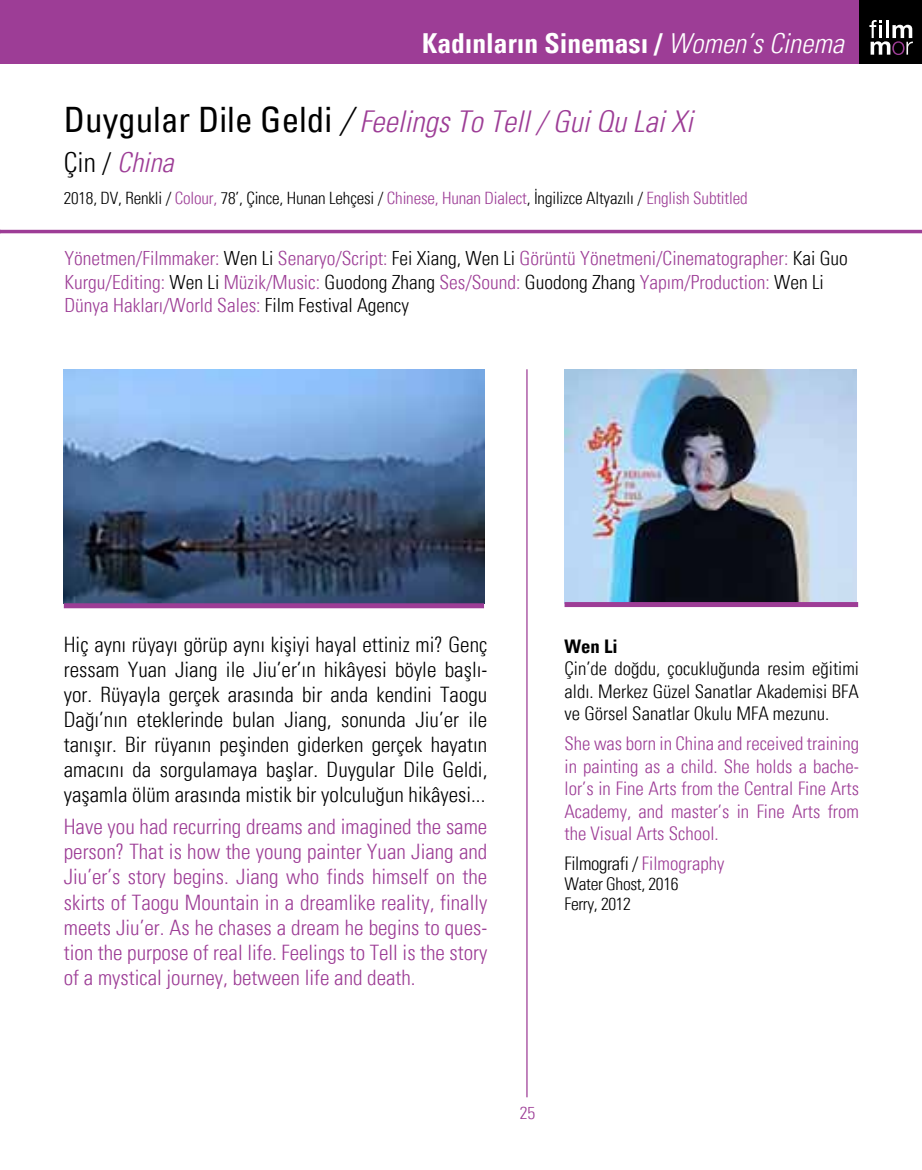
<style>
.page{position:relative;width:922px;height:1170px;background:#fff}
.page>*{position:absolute;margin:0;border:0;box-sizing:border-box;transform-origin:0 0}
.t1{font:30px "Univers Con Lig Ita";color:#9d3d96}
.t2{font:700 27.5px "Univers Con";color:#fff}
.t3{font:27.5px "Univers Con Lig Ita";color:#9d3d96}
.t4{font:300 21.25px/25px "Univers Con";color:#000;text-align:justify}
.t5{font:300 21.25px/25px "Univers Con";color:#9d3d96;text-align:justify}
.t6{font:300 19.5px/23.5px "Univers Con";color:#9d3d96}
.t7{font:300 18.75px/22.5px "Univers Con";color:#9d3d96;text-align:justify}
.t8{font:300 18.75px/22.5px "Univers Con";color:#000;text-align:justify}
.t9{font:700 18.75px "Univers Con";color:#000}
.t10{font:300 17.5px/20px "Univers Con";letter-spacing:-.02em;color:#000}
.t11{font:300 17.5px "Univers Con";color:#9d3d96}
.t12{font:300 17px "Univers Con";letter-spacing:-.01em;color:#000}
.s1{font-family:"Univers Con Lig Ita";font-weight:400}
.s2{font-family:"Univers Con";font-size:35px;color:#000}
.s3{font-size:35px;color:#000}
.s4{font-family:"Univers Con";font-weight:300;color:#000}
.s5{color:#9d3d96}
.s6{color:#000}
</style>
<div class="page">
<div style="left:0;top:0;width:921px;height:64px;background:#9d3d96"></div>
<div style="left:858px;top:0;width:63px;height:64px;background:#000"></div>
<svg style="left:869px;top:20px;width:43px;height:35px"></svg>
<hr style="left:526px;top:369px;width:1px;height:728px;background:#9d3d96">
<hr style="left:0;top:230px;width:921px;height:3px;background:#9d3d96">
<img style="left:64px;top:369px;width:420px;height:234px">
<img style="left:564px;top:369px;width:292px;height:233px">
<div style="left:564px;top:602px;width:293px;height:5px;background:#9d3d96"></div>
<div style="left:64px;top:603px;width:420px;height:5px;background:#9d3d96"></div>
<p class="t2" style="left:422px;top:26px;width:423px">Kadınların Sineması / <span class="s1">Women’s Cinema</span></p>
<h1 class="t1" style="left:64px;top:103px;width:630px"><span class="s2">Duygular Dile Geldi</span> <span class="s3">/</span> Feelings To Tell / Gui Qu Lai Xi</h1>
<p class="t3" style="left:64px;top:145px;width:111px"><span class="s4">Çin /</span> China</p>
<p class="t12" style="left:64px;top:188px;width:685px">2018, DV, Renkli / <span class="s5">Colour,</span> 78’, Çince, Hunan Lehçesi / <span class="s5">Chinese, Hunan Dialect</span>, İngilizce Altyazılı / <span class="s5">English Subtitled</span></p>
<p class="t6" style="left:64px;top:246px;width:784px">Yönetmen/Filmmaker: <span class="s6">Wen Li</span> Senaryo/Script: <span class="s6">Fei Xiang, Wen Li</span> Görüntü Yönetmeni/Cinematographer: <span class="s6">Kai Guo<br></span>Kurgu/Editing: <span class="s6">Wen Li</span> Müzik/Music: <span class="s6">Guodong Zhang</span> Ses/Sound: <span class="s6">Guodong Zhang</span> Yapım/Production: <span class="s6">Wen Li<br></span>Dünya Hakları/World Sales: <span class="s6">Film Festival Agency</span></p>
<p class="t4" style="left:64px;top:632px;width:425px">Hiç aynı rüyayı görüp aynı kişiyi hayal ettiniz mi? Genç ressam Yuan Jiang ile Jiu’er’ın hikâyesi böyle başlı&shy;yor. Rüyayla gerçek arasında bir anda kendini Taogu Dağı’nın eteklerinde bulan Jiang, sonunda Jiu’er ile tanışır. Bir rüyanın peşinden giderken gerçek hayatın amacını da sorgulamaya başlar. Duygular Dile Geldi, yaşamla ölüm arasında mistik bir yolculuğun hikâyesi...</p>
<p class="t5" style="left:64px;top:814px;width:425px">Have you had recurring dreams and imagined the same person? That is how the young painter Yuan Jiang and Jiu’er’s story begins. Jiang who finds himself on the skirts of Taogu Mountain in a dreamlike reality, finally meets Jiu’er. As he chases a dream he begins to ques&shy;tion the purpose of real life. Feelings to Tell is the story of a mystical journey, between life and death.</p>
<p class="t9" style="left:564px;top:634px;width:55px">Wen Li</p>
<p class="t8" style="left:564px;top:657px;width:296px">Çin’de doğdu, çocukluğunda resim eğitimi aldı. Merkez Güzel Sanatlar Akademisi BFA ve Görsel Sanatlar Okulu MFA mezunu.</p>
<p class="t7" style="left:564px;top:731px;width:296px">She was born in China and received training in painting as a child. She holds a bache&shy;lor’s in Fine Arts from the Central Fine Arts Academy, and master’s in Fine Arts from the Visual Arts School.</p>
<p class="t8" style="left:564px;top:851px;width:161px">Filmografi / <span class="s5">Filmography</span></p>
<p class="t10" style="left:564px;top:873px;width:115px">Water Ghost, 2016<br>Ferry, 2012</p>
<p class="t11" style="left:519px;top:1101px;width:17px">25</p>
<p class="t11" style="left:519px;top:1110px;width:17px">25</p>
</div>
